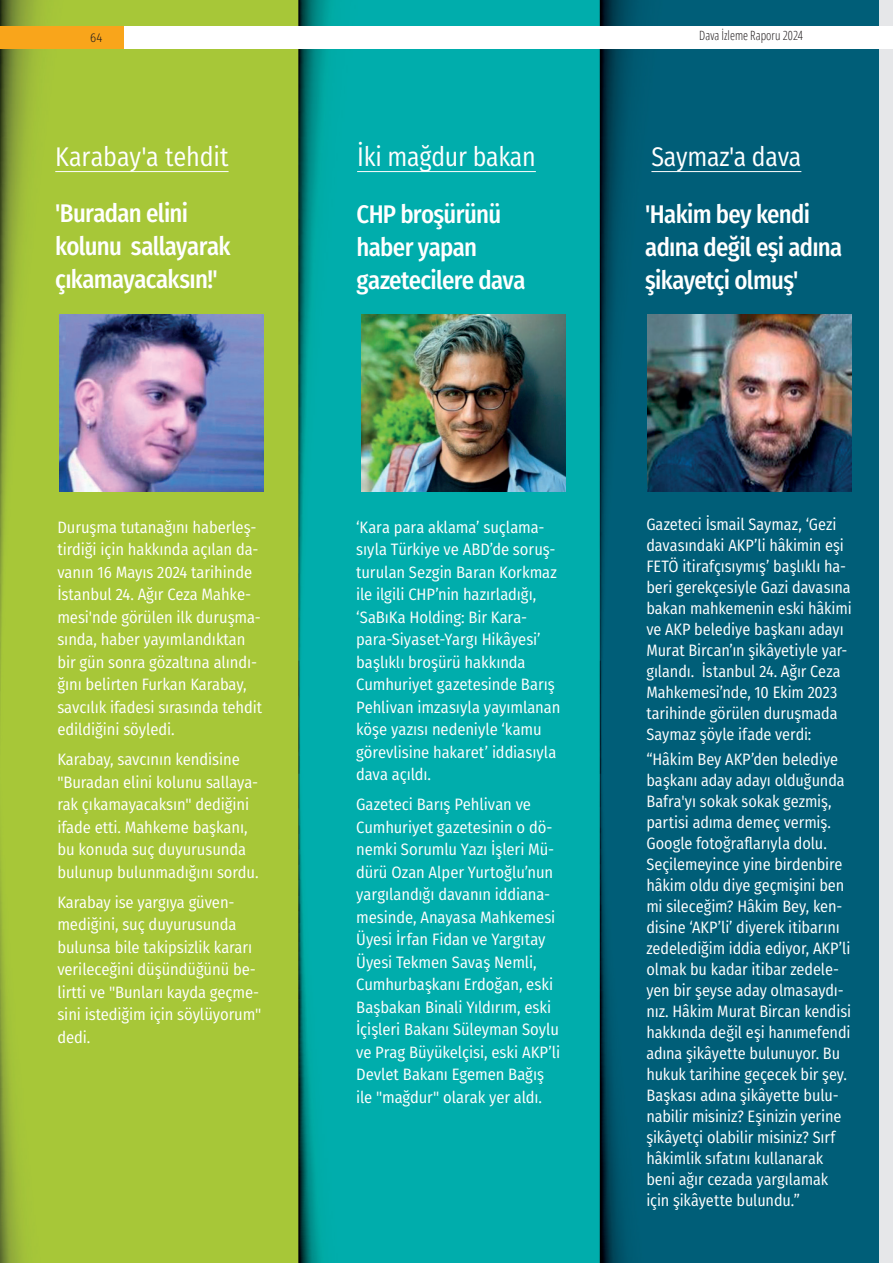
<style>
.page{position:relative;width:893px;height:1263px;background:#fff}
.page>*{position:absolute;margin:0;border:0;box-sizing:border-box;transform-origin:0 0}
.t1{font:27px "Fira Sans Condensed";letter-spacing:-.01em;color:#fff;scale:.96 1}
.t2{font:27px "Fira Sans Condensed";letter-spacing:-.01em;color:#fff}
.t3{font:500 25.5px/33px "Fira Sans Condensed";letter-spacing:-.03em;color:#fff}
.t4{font:16.5px/22.5px "Fira Sans Condensed";letter-spacing:-.005em;color:#fff}
.t5{font:300 condensed 12.75px "Open Sans";color:#231f20}
.t6{font:300 12.75px "Fira Sans Condensed";color:#231f20}
</style>
<div class="page">
<img style="left:0;top:0;width:879px;height:1263px">
<hr style="left:55px;top:171px;width:174px;height:1px;background:#fff">
<img style="left:59px;top:315px;width:204px;height:176px">
<img style="left:361px;top:315px;width:205px;height:176px">
<img style="left:647px;top:315px;width:204px;height:176px">
<hr style="left:357px;top:171px;width:179px;height:1px;background:#fff">
<hr style="left:651px;top:171px;width:150px;height:1px;background:#fff">
<div style="left:879px;top:0;width:14px;height:1263px;background:#e6e7e9"></div>
<div style="left:0;top:26px;width:124px;height:23px;background:#f9a51b"></div>
<div style="left:124px;top:26px;width:769px;height:23px;background:#fff"></div>
<p class="t6" style="left:90px;top:28px;width:14px">64</p>
<p class="t5" style="left:699px;top:26px;width:105px">Dava İzleme Raporu 2024</p>
<h1 class="t1" style="left:357px;top:136px;width:188px">İki mağdur bakan</h1>
<h1 class="t1" style="left:651px;top:136px;width:158px">Saymaz'a dava</h1>
<h1 class="t2" style="left:55px;top:136px;width:175px">Karabay'a tehdit</h1>
<h2 class="t3" style="left:55px;top:196px;width:177px">'Buradan elini kolunu sallayarak çıkamayacaksın!'</h2>
<h2 class="t3" style="left:357px;top:196px;width:170px">CHP broşürünü haber yapan gazetecilere dava</h2>
<h2 class="t3" style="left:645px;top:196px;width:199px">'Hakim bey kendi adına değil eşi adına şikayetçi olmuş'</h2>
<p class="t4" style="left:57px;top:515px;width:206px">Duruşma tutanağını haberleş&shy;tirdiği için hakkında açılan da&shy;vanın 16 Mayıs 2024 tarihinde<br>İstanbul 24. Ağır Ceza Mahke&shy;mesi'nde görülen ilk duruşma&shy;sında, haber yayımlandıktan bir gün sonra gözaltına alındı&shy;ğını belirten Furkan Karabay, savcılık ifadesi sırasında tehdit edildiğini söyledi.</p>
<p class="t4" style="left:57px;top:748px;width:203px">Karabay, savcının kendisine "Buradan elini kolunu sallaya&shy;rak çıkamayacaksın" dediğini ifade etti. Mahkeme başkanı, bu konuda suç duyurusunda bulunup bulunmadığını sordu.</p>
<p class="t4" style="left:57px;top:890px;width:206px">Karabay ise yargıya güven&shy;mediğini, suç duyurusunda bulunsa bile takipsizlik kararı verileceğini düşündüğünü be&shy;lirtti ve "Bunları kayda geçme&shy;sini istediğim için söylüyorum" dedi.</p>
<p class="t4" style="left:356px;top:515px;width:206px">‘Kara para aklama’ suçlama&shy;sıyla Türkiye ve ABD’de soruş&shy;turulan Sezgin Baran Korkmaz ile ilgili CHP’nin hazırladığı, ‘SaBıKa Holding: Bir Kara&shy;para-Siyaset-Yargı Hikâyesi’ başlıklı broşürü hakkında<br>Cumhuriyet gazetesinde Barış<br>Pehlivan imzasıyla yayımlanan köşe yazısı nedeniyle ‘kamu görevlisine hakaret’ iddiasıyla dava açıldı.</p>
<p class="t4" style="left:356px;top:793px;width:206px">Gazeteci Barış Pehlivan ve<br>Cumhuriyet gazetesinin o dö&shy;nemki Sorumlu Yazı İşleri Mü&shy;dürü Ozan Alper Yurtoğlu’nun yargılandığı davanın iddiana&shy;mesinde, Anayasa Mahkemesi<br>Üyesi İrfan Fidan ve Yargıtay<br>Üyesi Tekmen Savaş Nemli,<br>Cumhurbaşkanı Erdoğan, eski<br>Başbakan Binali Yıldırım, eski<br>İçişleri Bakanı Süleyman Soylu ve Prag Büyükelçisi, eski AKP’li<br>Devlet Bakanı Egemen Bağış ile "mağdur" olarak yer aldı.</p>
<p class="t4" style="left:646px;top:513px;width:207px;line-height:21px">Gazeteci İsmail Saymaz, ‘Gezi davasındaki AKP’li hâkimin eşi<br>FETÖ itirafçısıymış’ başlıklı ha&shy;beri gerekçesiyle Gazi davasına bakan mahkemenin eski hâkimi ve AKP belediye başkanı adayı<br>Murat Bircan’ın şikâyetiyle yar&shy;gılandı. İstanbul 24. Ağır Ceza<br>Mahkemesi’nde, 10 Ekim 2023 tarihinde görülen duruşmada<br>Saymaz şöyle ifade verdi:</p>
<p class="t4" style="left:646px;top:749px;width:206px;line-height:21px">“Hâkim Bey AKP’den belediye başkanı aday adayı olduğunda<br>Bafra'yı sokak sokak gezmiş, partisi adıma demeç vermiş.<br>Google fotoğraflarıyla dolu.<br>Seçilemeyince yine birdenbire hâkim oldu diye geçmişini ben mi sileceğim? Hâkim Bey, ken&shy;disine ‘AKP’li’ diyerek itibarını zedelediğim iddia ediyor, AKP’li olmak bu kadar itibar zedele&shy;yen bir şeyse aday olmasaydı&shy;nız. Hâkim Murat Bircan kendisi hakkında değil eşi hanımefendi adına şikâyette bulunuyor. Bu hukuk tarihine geçecek bir şey.<br>Başkası adına şikâyette bulu&shy;nabilir misiniz? Eşinizin yerine şikâyetçi olabilir misiniz? Sırf hâkimlik sıfatını kullanarak beni ağır cezada yargılamak için şikâyette bulundu.”</p>
</div>
